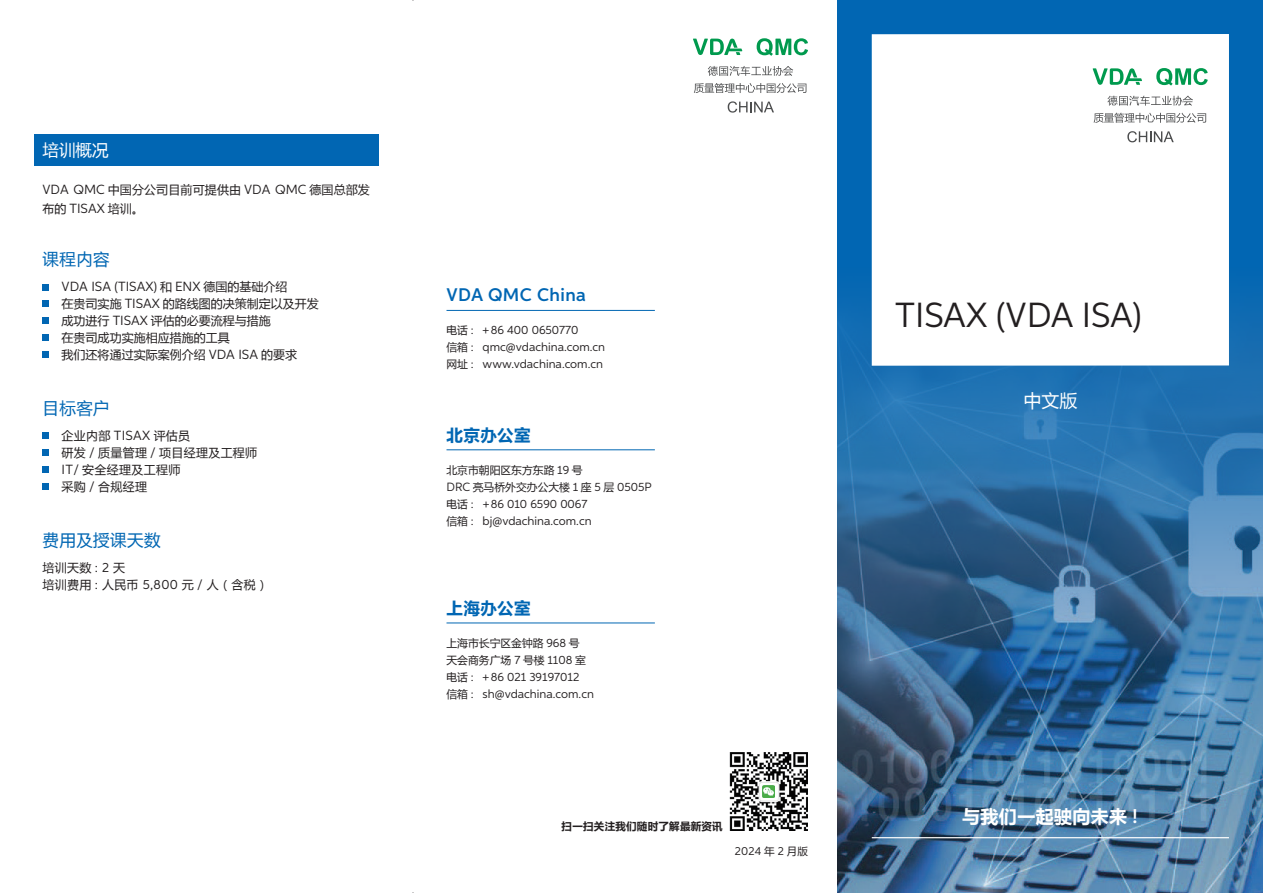
<style>
.page{position:relative;width:1263px;height:893px;background:#fff}
.page>*{position:absolute;margin:0;border:0;box-sizing:border-box;transform-origin:0 0}
.t1{font:34.95px "Aspira";color:#231f20}
.t2{font:600 18.3px "Aspira";letter-spacing:.02em;color:#0166b3}
.t3{font:700 18px "Microsoft Ya Hei";letter-spacing:.02em;color:#fff}
.t4{font:18px "Microsoft Ya Hei";color:#fff}
.t5{font:16.5px "Microsoft Ya Hei";letter-spacing:.025em;color:#0166b3}
.t6{font:700 16.5px "Microsoft Ya Hei";letter-spacing:.025em;color:#0166b3}
.t7{font:16.5px "Microsoft Ya Hei";color:#fff}
.t8{font:13.35px "Aspira";color:#231f20}
.t9{font:12px/17px "Aspira";color:#231f20}
.t10{font:12px/17px "Microsoft Ya Hei";color:#231f20}
.t11{font:12px/17px "Microsoft Ya Hei";letter-spacing:.025em;color:#231f20}
.t12{font:11.7px "Aspira";color:#231f20}
.t13{font:10.8px/17px "Microsoft Ya Hei";color:#231f20}
.t14{font:700 10.5px "Microsoft Ya Hei";letter-spacing:.025em;color:#231f20}
.s1{font-family:"Aspira";font-size:13.35px}
.s2{font-family:"Microsoft Ya Hei";font-size:12px}
.s3{font-family:"Microsoft Ya Hei";font-size:10.8px}
.s4{font-family:"Aspira";font-size:12px}
.s5{font-family:"Microsoft Ya Hei";font-size:10.5px}
.s6{font-family:"Aspira";font-weight:600;font-size:19.95px}
</style>
<div class="page">
<div style="left:838px;top:0;width:425px;height:893px;background:#0166b3"></div>
<img style="left:838px;top:268px;width:425px;height:625px">
<div style="left:34px;top:134px;width:344px;height:32px;background:#0166b3"></div>
<div style="left:872px;top:34px;width:357px;height:332px;background:#fff"></div>
<hr style="left:872px;top:837px;width:357px;height:1px;background:#fff">
<img style="left:729px;top:752px;width:79px;height:79px">
<svg style="left:760px;top:785px;width:17px;height:13px"></svg>
<svg style="left:763px;top:785px;width:12px;height:12px"></svg>
<svg style="left:43px;top:284px;width:6px;height:6px"></svg>
<svg style="left:43px;top:301px;width:6px;height:6px"></svg>
<svg style="left:43px;top:318px;width:6px;height:6px"></svg>
<svg style="left:43px;top:335px;width:6px;height:6px"></svg>
<svg style="left:43px;top:352px;width:6px;height:6px"></svg>
<div style="left:43px;top:432px;width:6px;height:7px;background:#0166b3"></div>
<div style="left:43px;top:449px;width:6px;height:7px;background:#0166b3"></div>
<div style="left:43px;top:466px;width:6px;height:7px;background:#0166b3"></div>
<div style="left:43px;top:483px;width:6px;height:7px;background:#0166b3"></div>
<svg style="left:757px;top:38px;width:51px;height:18px"></svg>
<svg style="left:693px;top:39px;width:49px;height:16px"></svg>
<svg style="left:708px;top:66px;width:85px;height:10px"></svg>
<svg style="left:694px;top:83px;width:112px;height:10px"></svg>
<svg style="left:728px;top:101px;width:46px;height:12px"></svg>
<svg style="left:1156px;top:68px;width:52px;height:18px"></svg>
<svg style="left:1093px;top:68px;width:49px;height:17px"></svg>
<svg style="left:1107px;top:96px;width:86px;height:10px"></svg>
<svg style="left:1093px;top:113px;width:113px;height:10px"></svg>
<svg style="left:1127px;top:131px;width:47px;height:11px"></svg>
<hr style="left:446px;top:310px;width:209px;height:1px;background:#0166b3">
<hr style="left:446px;top:449px;width:209px;height:1px;background:#0166b3">
<hr style="left:446px;top:623px;width:209px;height:1px;background:#0166b3">
<h3 class="t7" style="left:43px;top:138px;width:67px">培训概况</h3>
<p class="t10" style="left:43px;top:179px;width:329px;line-height:19.2px"><span class="s1">VDA QMC</span> 中国分公司目前可提供由 <span class="s1">VDA QMC</span> 德国总部发布的 <span class="s1">TISAX</span> 培训。</p>
<h3 class="t5" style="left:43px;top:248px;width:69px">课程内容</h3>
<p class="t8" style="left:62px;top:279px;width:227px">VDA ISA (TISAX) <span class="s2">和</span> ENX <span class="s2">德国的基础介绍</span></p>
<p class="t10" style="left:62px;top:295px;width:259px">在贵司实施 <span class="s1">TISAX</span> 的路线图的决策制定以及开发成功进行 <span class="s1">TISAX</span> 评估的必要流程与措施<br>在贵司成功实施相应措施的工具<br>我们还将通过实际案例介绍 <span class="s1">VDA ISA</span> 的要求</p>
<h3 class="t5" style="left:43px;top:397px;width:69px">目标客户</h3>
<p class="t11" style="left:62px;top:427px;width:197px">企业内部 <span class="s1">TISAX</span> 评估员<br>研发 <span class="s1">/</span> 质量管理 <span class="s1">/</span> 项目经理及工程师<br><span class="s1">IT/</span> 安全经理及工程师<br>采购 <span class="s1">/</span> 合规经理</p>
<h3 class="t5" style="left:43px;top:529px;width:119px">费用及授课天数</h3>
<p class="t11" style="left:43px;top:559px;width:227px">培训天数 <span class="s1">: 2</span> 天<br>培训费用 <span class="s1">:</span> 人民币 <span class="s1">5,800</span> 元 <span class="s1">/</span> 人（含税）</p>
<h2 class="t2" style="left:446px;top:284px;width:141px">VDA QMC China</h2>
<p class="t9" style="left:446px;top:321px;width:160px"><span class="s3">电话</span> : + 86 400 0650770<br><span class="s3">信箱</span> : qmc@vdachina.com.cn<span class="s3">网址</span> : www.vdachina.com.cn</p>
<h3 class="t6" style="left:446px;top:423px;width:86px">北京办公室</h3>
<p class="t13" style="left:446px;top:461px;width:207px">北京市朝阳区东方东路 <span class="s4">19</span> 号<br><span class="s4">DRC</span> 亮马桥外交办公大楼 <span class="s4">1</span> 座 <span class="s4">5</span> 层 <span class="s4">0505P</span></p>
<p class="t9" style="left:446px;top:495px;width:147px"><span class="s3">电话</span> : + 86 010 6590 0067<span class="s3">信箱</span> : bj@vdachina.com.cn</p>
<h3 class="t6" style="left:446px;top:597px;width:86px">上海办公室</h3>
<p class="t13" style="left:446px;top:635px;width:141px">上海市长宁区金钟路 <span class="s4">968</span> 号天会商务广场 <span class="s4">7</span> 号楼 <span class="s4">1108</span> 室</p>
<p class="t9" style="left:446px;top:669px;width:149px"><span class="s3">电话</span> : + 86 021 39197012<br><span class="s3">信箱</span> : sh@vdachina.com.cn</p>
<p class="t14" style="left:562px;top:819px;width:163px">扫一扫关注我们随时了解最新资讯</p>
<p class="t12" style="left:735px;top:844px;width:75px">2024 <span class="s5">年</span> 2 <span class="s5">月版</span></p>
<h1 class="t1" style="left:895px;top:294px;width:248px">TISAX (VDA ISA)</h1>
<h3 class="t4" style="left:1023px;top:388px;width:55px">中文版</h3>
<h3 class="t3" style="left:962px;top:804px;width:177px">与我们一起驶向未来 <span class="s6">!</span></h3>
</div>
